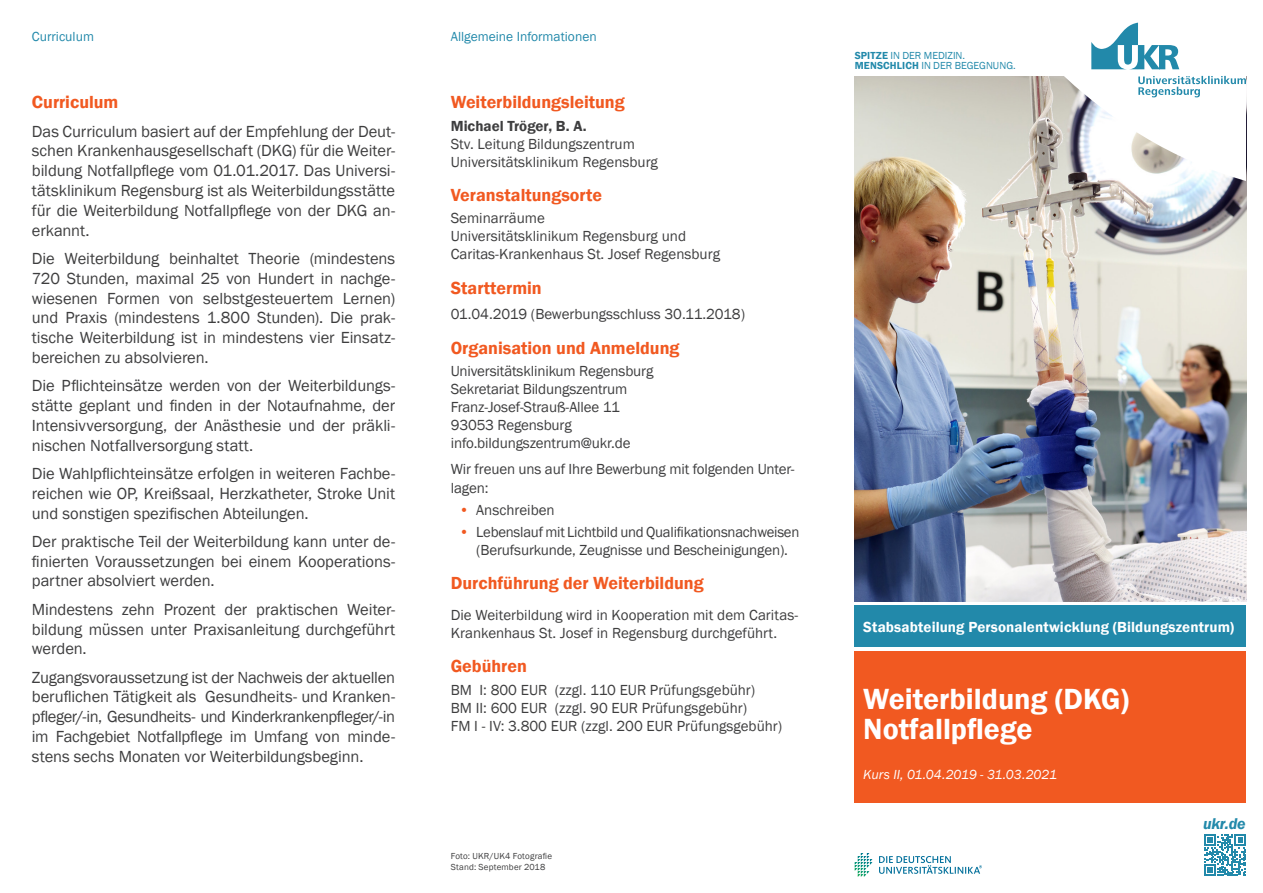
<style>
.page{position:relative;width:1263px;height:893px;background:#fff}
.page>*{position:absolute;margin:0;border:0;box-sizing:border-box;transform-origin:0 0}
.Cover_Thema{font:600 30px "Franklin Gothic";color:#fff}
.HL_Franklin_Demi_8_1{font:600 18px "Franklin Gothic";color:#f15921}
.t1{font:16.5px/19.8px "Franklin Gothic";letter-spacing:-.005em;color:#3e3e3f;text-align:justify}
.t2{font:italic 600 16.05px "Franklin Gothic";color:#2289aa}
.Copy_Franklin_Book_8{font:15px/18px "Franklin Gothic";letter-spacing:-.01em;color:#3e3e3f}
.HL_Franklin_Demi_8_1-2{font:15px/18px "Franklin Gothic";color:#3e3e3f}
.Abteilung__Klinik{font:600 15px "Franklin Gothic";letter-spacing:.005em;color:#fff}
.Copy_Franklin_Book_8-2{font:600 15px "Franklin Gothic";color:#3e3e3f}
.t3{font:13.5px "Franklin Gothic";color:#2289aa}
.Cover_Datum{font:italic 13.5px "Franklin Gothic";color:#fff}
.t4{font:10.5px "Franklin Gothic";color:#2289aa}
.t5{font:9px/10.8px "Franklin Gothic";letter-spacing:.02em;color:#3e3e3f}
.s1{color:#f15921}
.s2{font-weight:600}
</style>
<div class="page">
<img style="left:855px;top:77px;width:391px;height:524px">
<div style="left:855px;top:651px;width:391px;height:152px;background:#f15921"></div>
<div style="left:855px;top:606px;width:391px;height:41px;background:#2289aa"></div>
<svg style="left:1204px;top:834px;width:42px;height:42px"></svg>
<svg style="left:855px;top:853px;width:17px;height:24px"></svg>
<svg style="left:879px;top:856px;width:103px;height:18px"></svg>
<svg style="left:991px;top:22px;width:255px;height:161px"></svg>
<svg style="left:1138px;top:76px;width:108px;height:21px"></svg>
<svg style="left:1091px;top:23px;width:88px;height:46px"></svg>
<p class="t3" style="left:32px;top:28px;width:64px">Curriculum</p>
<p class="HL_Franklin_Demi_8_1" style="left:32px;top:91px;width:88px">Curriculum</p>
<p class="t1" style="left:32px;top:122px;width:365px">Das Curriculum basiert auf der Empfehlung der Deut&shy;schen Krankenhausgesellschaft (DKG) für die Weiter&shy;bildung Notfallpflege vom 01.01.2017. Das Universi&shy;tätsklinikum Regensburg ist als Weiterbildungsstätte für die Weiterbildung Notfallpflege von der DKG an&shy;erkannt.</p>
<p class="t1" style="left:32px;top:249px;width:365px">Die Weiterbildung beinhaltet Theorie (mindestens 720 Stunden, maximal 25 von Hundert in nachge&shy;wiesenen Formen von selbstgesteuertem Lernen) und Praxis (mindestens 1.800 Stunden). Die prak&shy;tische Weiterbildung ist in mindestens vier Einsatz&shy;bereichen zu absolvieren.</p>
<p class="t1" style="left:32px;top:376px;width:365px">Die Pflichteinsätze werden von der Weiterbildungs&shy;stätte geplant und finden in der Notaufnahme, der Intensivversorgung, der Anästhesie und der präkli&shy;nischen Notfallversorgung statt.</p>
<p class="t1" style="left:32px;top:464px;width:365px">Die Wahlpflichteinsätze erfolgen in weiteren Fachbe&shy;reichen wie OP, Kreißsaal, Herzkatheter, Stroke Unit und sonstigen spezifischen Abteilungen.</p>
<p class="t1" style="left:32px;top:532px;width:365px">Der praktische Teil der Weiterbildung kann unter de&shy;finierten Voraussetzungen bei einem Kooperations&shy;partner absolviert werden.</p>
<p class="t1" style="left:32px;top:600px;width:365px">Mindestens zehn Prozent der praktischen Weiter&shy;bildung müssen unter Praxisanleitung durchgeführt werden.</p>
<p class="t1" style="left:32px;top:668px;width:365px">Zugangsvoraussetzung ist der Nachweis der aktuellen beruflichen Tätigkeit als Gesundheits- und Kranken&shy;pfleger/-in, Gesundheits- und Kinderkrankenpfleger/-in im Fachgebiet Notfallpflege im Umfang von minde&shy;stens sechs Monaten vor Weiterbildungsbeginn.</p>
<p class="t3" style="left:451px;top:28px;width:147px">Allgemeine Informationen</p>
<p class="HL_Franklin_Demi_8_1" style="left:451px;top:91px;width:176px">Weiterbildungsleitung</p>
<p class="Copy_Franklin_Book_8-2" style="left:451px;top:116px;width:137px">Michael Tröger, B. A.</p>
<p class="Copy_Franklin_Book_8" style="left:451px;top:135px;width:186px">Stv. Leitung Bildungszentrum</p>
<p class="Copy_Franklin_Book_8" style="left:451px;top:153px;width:209px">Universitätsklinikum Regensburg</p>
<p class="HL_Franklin_Demi_8_1" style="left:451px;top:184px;width:153px">Veranstaltungsorte</p>
<p class="Copy_Franklin_Book_8" style="left:451px;top:209px;width:96px">Seminarräume</p>
<p class="Copy_Franklin_Book_8" style="left:451px;top:227px;width:237px">Universitätsklinikum Regensburg und</p>
<p class="Copy_Franklin_Book_8" style="left:451px;top:245px;width:271px">Caritas-Krankenhaus St. Josef Regensburg</p>
<p class="HL_Franklin_Demi_8_1" style="left:451px;top:276px;width:93px">Starttermin</p>
<p class="Copy_Franklin_Book_8" style="left:451px;top:306px;width:296px">01.04.2019 (Bewerbungsschluss 30.11.2018)</p>
<p class="HL_Franklin_Demi_8_1" style="left:451px;top:337px;width:230px">Organisation und Anmeldung</p>
<p class="Copy_Franklin_Book_8" style="left:451px;top:362px;width:204px">Universitätsklinikum Regensburg<br>Sekretariat Bildungszentrum<br>Franz-Josef-Strauß-Allee 11<br>93053 Regensburg</p>
<p class="Copy_Franklin_Book_8" style="left:451px;top:434px;width:181px">info.bildungszentrum@ukr.de</p>
<p class="Copy_Franklin_Book_8" style="left:451px;top:461px;width:345px">Wir freuen uns auf Ihre Bewerbung mit folgenden Unter&shy;lagen:</p>
<p class="Copy_Franklin_Book_8" style="left:459px;top:501px;width:97px"><span class="s1">•</span> Anschreiben</p>
<p class="Copy_Franklin_Book_8" style="left:459px;top:523px;width:342px;text-align:center"><span class="s1">•</span> Lebenslauf mit Lichtbild und Qualifikationsnachweisen (Berufsurkunde, Zeugnisse und Bescheinigungen).</p>
<p class="HL_Franklin_Demi_8_1" style="left:451px;top:572px;width:254px">Durchführung der Weiterbildung</p>
<p class="HL_Franklin_Demi_8_1-2" style="left:451px;top:606px;width:349px">Die Weiterbildung wird in Kooperation mit dem Caritas-<br>Krankenhaus St. Josef in Regensburg durchgeführt.</p>
<p class="HL_Franklin_Demi_8_1" style="left:451px;top:655px;width:78px">Gebühren</p>
<p class="HL_Franklin_Demi_8_1-2" style="left:451px;top:681px;width:306px">BM I: 800 EUR (zzgl. 110 EUR Prüfungsgebühr)</p>
<p class="Copy_Franklin_Book_8" style="left:451px;top:699px;width:298px">BM II: 600 EUR (zzgl. 90 EUR Prüfungsgebühr)</p>
<p class="Copy_Franklin_Book_8" style="left:451px;top:717px;width:333px">FM I - IV: 3.800 EUR (zzgl. 200 EUR Prüfungsgebühr)</p>
<p class="t5" style="left:451px;top:851px;width:103px">Foto: UKR/UK4 Fotografie<br>Stand: September 2018</p>
<p class="t4" style="left:855px;top:48px;width:112px"><span class="s2">SPITZE</span> IN DER MEDIZIN.</p>
<p class="t4" style="left:855px;top:59px;width:163px"><span class="s2">MENSCHLICH</span> IN DER BEGEGNUNG.</p>
<p class="Abteilung__Klinik" style="left:863px;top:617px;width:372px">Stabsabteilung Personalentwicklung (Bildungszentrum)</p>
<p class="Cover_Thema" style="left:863px;top:680px;width:267px">Weiterbildung (DKG)</p>
<p class="Cover_Thema" style="left:863px;top:710px;width:171px">Notfallpflege</p>
<p class="Cover_Datum" style="left:863px;top:766px;width:195px">Kurs II, 01.04.2019 - 31.03.2021</p>
<p class="t2" style="left:1203px;top:813px;width:44px">ukr.de</p>
</div>
